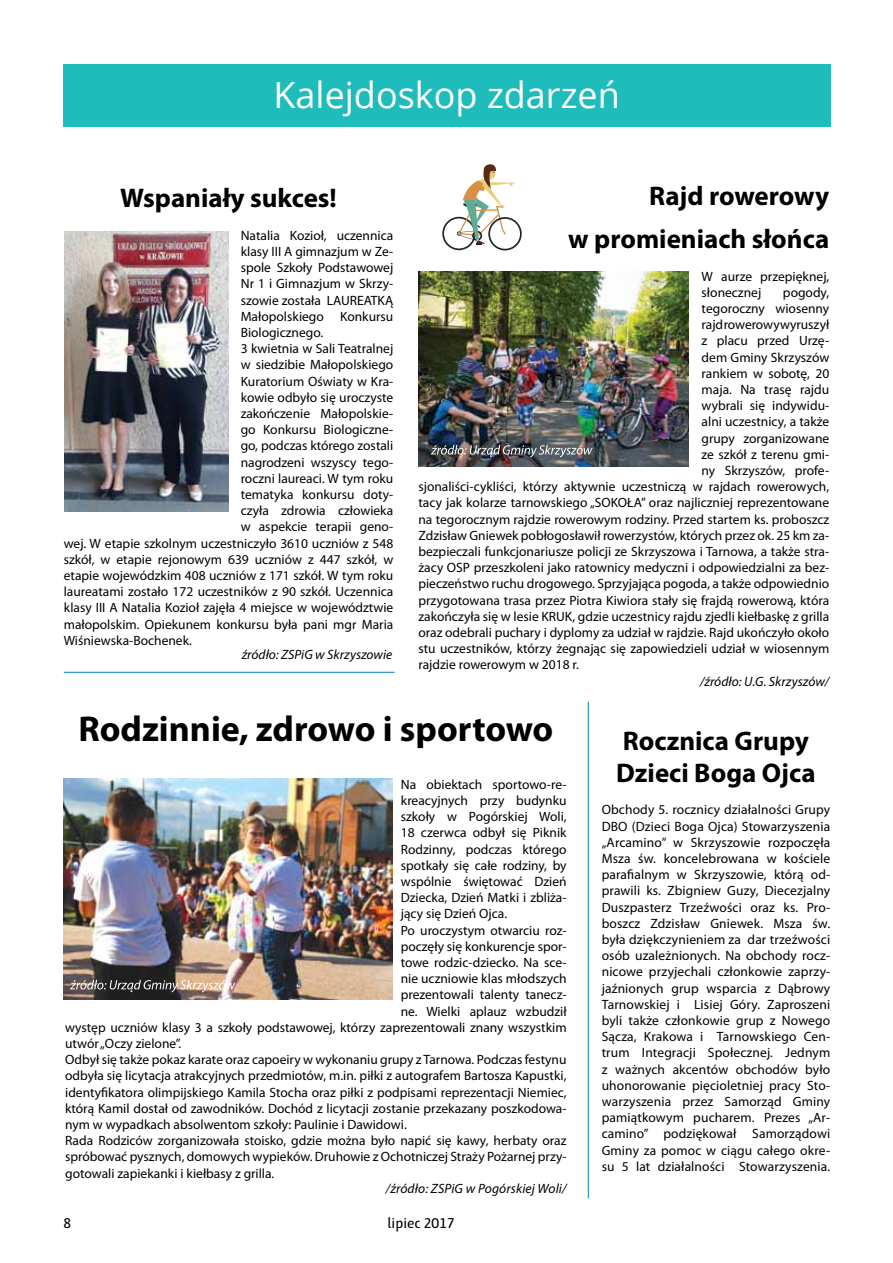
<style>
.page{position:relative;width:893px;height:1263px;background:#fff}
.page>*{position:absolute;margin:0;border:0;box-sizing:border-box;transform-origin:0 0}
.t1{font:700 36px "Myriad Pro";color:#000}
.t2{font:36px "Open Sans";color:#fff}
.t3{font:700 27px/32.4px "Myriad Pro";color:#000}
.t4{font:15px "Haptic Pro";color:#000}
.t5{font:13.5px/16.2px "Myriad Pro";color:#000;text-align:justify}
.t6{font:italic 13.5px "Myriad Pro";color:#000}
</style>
<div class="page">
<div style="left:64px;top:64px;width:767px;height:62px;background:#1fbcbc"></div>
<img style="left:65px;top:231px;width:164px;height:280px">
<hr style="left:64px;top:672px;width:331px;height:1px;background:#007dc5">
<svg style="left:442px;top:164px;width:80px;height:86px"></svg>
<img style="left:64px;top:778px;width:328px;height:221px">
<svg style="left:70px;top:980px;width:165px;height:12px"></svg>
<img style="left:418px;top:271px;width:271px;height:195px">
<img style="left:431px;top:445px;width:162px;height:12px">
<hr style="left:588px;top:702px;width:1px;height:496px;background:#007dc5">
<h1 class="t2" style="left:273px;top:70px;width:348px">Kalejdoskop zdarzeń</h1>
<h2 class="t3" style="left:568px;top:173px;width:262px;line-height:43.2px;text-align:right">Rajd rowerowy<br>w promieniach słońca</h2>
<p class="t5" style="left:702px;top:268px;width:129px">W aurze przepięknej, słonecznej</p>
<h2 class="t3" style="left:120px;top:181px;width:218px">Wspaniały sukces!</h2>
<p class="t5" style="left:241px;top:227px;width:154px">Natalia Kozioł, uczennica</p>
<p class="t5" style="left:241px;top:243px;width:154px">klasy III A gimnazjum w Ze-</p>
<p class="t5" style="left:241px;top:259px;width:154px">spole Szkoły Podstawowej</p>
<p class="t5" style="left:241px;top:275px;width:154px">Nr 1 i Gimnazjum w Skrzy-</p>
<p class="t5" style="left:241px;top:292px;width:154px">szowie została LAUREATKĄ</p>
<p class="t5" style="left:241px;top:308px;width:154px">Małopolskiego Konkursu</p>
<p class="t5" style="left:241px;top:324px;width:84px">Biologicznego.</p>
<p class="t5" style="left:241px;top:340px;width:154px">3 kwietnia w Sali Teatralnej</p>
<p class="t5" style="left:241px;top:356px;width:154px">w siedzibie Małopolskiego</p>
<p class="t5" style="left:241px;top:373px;width:154px">Kuratorium Oświaty w Kra-</p>
<p class="t5" style="left:241px;top:389px;width:154px">kowie odbyło się uroczyste</p>
<p class="t5" style="left:241px;top:405px;width:154px">zakończenie Małopolskie-</p>
<p class="t5" style="left:241px;top:421px;width:154px">go Konkursu Biologiczne-</p>
<p class="t5" style="left:241px;top:437px;width:154px">go, podczas którego zostali</p>
<p class="t5" style="left:241px;top:454px;width:154px">nagrodzeni wszyscy tego-</p>
<p class="t5" style="left:241px;top:470px;width:154px">roczni laureaci. W tym roku</p>
<p class="t5" style="left:241px;top:486px;width:154px">tematyka konkursu doty-</p>
<p class="t5" style="left:241px;top:502px;width:154px">czyła zdrowia człowieka</p>
<p class="t5" style="left:241px;top:518px;width:154px">w aspekcie terapii geno-</p>
<p class="t5" style="left:64px;top:535px;width:331px">wej. W etapie szkolnym uczestniczyło 3610 uczniów z 548</p>
<p class="t5" style="left:64px;top:551px;width:331px">szkół, w etapie rejonowym 639 uczniów z 447 szkół, w</p>
<p class="t5" style="left:64px;top:567px;width:331px">etapie wojewódzkim 408 uczniów z 171 szkół. W tym roku</p>
<p class="t5" style="left:64px;top:583px;width:331px">laureatami zostało 172 uczestników z 90 szkół. Uczennica</p>
<p class="t5" style="left:64px;top:599px;width:331px">klasy III A Natalia Kozioł zajęła 4 miejsce w województwie</p>
<p class="t5" style="left:64px;top:616px;width:331px">małopolskim. Opiekunem konkursu była pani mgr Maria</p>
<p class="t5" style="left:64px;top:632px;width:130px">Wiśniewska-Bochenek.</p>
<p class="t5" style="left:783px;top:284px;width:48px">pogody,</p>
<p class="t5" style="left:702px;top:300px;width:129px">tegoroczny wiosenny</p>
<p class="t5" style="left:702px;top:316px;width:129px">rajd rowerowy wyruszył</p>
<p class="t5" style="left:702px;top:332px;width:129px">z placu przed Urzę-</p>
<p class="t5" style="left:702px;top:349px;width:129px">dem Gminy Skrzyszów</p>
<p class="t5" style="left:702px;top:365px;width:129px">rankiem w sobotę, 20</p>
<p class="t5" style="left:702px;top:381px;width:129px">maja. Na trasę rajdu</p>
<p class="t5" style="left:702px;top:397px;width:129px">wybrali się indywidu-</p>
<p class="t5" style="left:702px;top:413px;width:129px">alni uczestnicy, a także</p>
<p class="t5" style="left:702px;top:430px;width:129px">grupy zorganizowane</p>
<p class="t5" style="left:702px;top:446px;width:129px">ze szkół z terenu gmi-</p>
<p class="t5" style="left:702px;top:462px;width:129px">ny Skrzyszów, profe-</p>
<p class="t5" style="left:418px;top:478px;width:412px">sjonaliści-cykliści, którzy aktywnie uczestniczą w rajdach rowerowych,</p>
<p class="t5" style="left:418px;top:494px;width:412px">tacy jak kolarze tarnowskiego „SOKOŁA” oraz najliczniej reprezentowane</p>
<p class="t5" style="left:418px;top:511px;width:412px">na tegorocznym rajdzie rowerowym rodziny. Przed startem ks. proboszcz</p>
<p class="t5" style="left:418px;top:527px;width:412px">Zdzisław Gniewek pobłogosławił rowerzystów, których przez ok. 25 km za-</p>
<p class="t5" style="left:418px;top:543px;width:412px">bezpieczali funkcjonariusze policji ze Skrzyszowa i Tarnowa, a także stra-</p>
<p class="t5" style="left:418px;top:559px;width:412px">żacy OSP przeszkoleni jako ratownicy medyczni i odpowiedzialni za bez-</p>
<p class="t5" style="left:418px;top:575px;width:412px">pieczeństwo ruchu drogowego. Sprzyjająca pogoda, a także odpowiednio</p>
<p class="t5" style="left:418px;top:592px;width:412px">przygotowana trasa przez Piotra Kiwiora stały się frajdą rowerową, która</p>
<p class="t5" style="left:418px;top:608px;width:412px">zakończyła się w lesie KRUK, gdzie uczestnicy rajdu zjedli kiełbaskę z grilla</p>
<p class="t5" style="left:418px;top:624px;width:412px">oraz odebrali puchary i dyplomy za udział w rajdzie. Rajd ukończyło około</p>
<p class="t5" style="left:418px;top:640px;width:412px">stu uczestników, którzy żegnając się zapowiedzieli udział w wiosennym</p>
<p class="t5" style="left:418px;top:656px;width:162px">rajdzie rowerowym w 2018 r.</p>
<p class="t6" style="left:700px;top:673px;width:131px">/źródło: U.G. Skrzyszów/</p>
<h1 class="t1" style="left:78px;top:706px;width:476px">Rodzinnie, zdrowo i sportowo</h1>
<p class="t5" style="left:401px;top:776px;width:167px">Na obiektach sportowo-re-</p>
<p class="t5" style="left:401px;top:792px;width:167px">kreacyjnych przy budynku</p>
<p class="t5" style="left:401px;top:808px;width:167px">szkoły w Pogórskiej Woli,</p>
<p class="t5" style="left:401px;top:824px;width:167px">18 czerwca odbył się Piknik</p>
<p class="t5" style="left:401px;top:841px;width:167px">Rodzinny, podczas którego</p>
<p class="t5" style="left:401px;top:857px;width:167px">spotkały się całe rodziny, by</p>
<p class="t5" style="left:401px;top:873px;width:167px">wspólnie świętować Dzień</p>
<p class="t5" style="left:401px;top:889px;width:167px">Dziecka, Dzień Matki i zbliża-</p>
<p class="t5" style="left:401px;top:905px;width:108px">jący się Dzień Ojca.</p>
<p class="t5" style="left:401px;top:922px;width:167px">Po uroczystym otwarciu roz-</p>
<p class="t5" style="left:401px;top:938px;width:167px">poczęły się konkurencje spor-</p>
<p class="t5" style="left:401px;top:954px;width:167px">towe rodzic-dziecko. Na sce-</p>
<p class="t5" style="left:401px;top:970px;width:167px">nie uczniowie klas młodszych</p>
<p class="t5" style="left:401px;top:986px;width:167px">prezentowali talenty tanecz-</p>
<p class="t5" style="left:401px;top:1003px;width:167px">ne. Wielki aplauz wzbudził</p>
<p class="t5" style="left:65px;top:1019px;width:503px">występ uczniów klasy 3 a szkoły podstawowej, którzy zaprezentowali znany wszystkim</p>
<p class="t5" style="left:65px;top:1035px;width:118px">utwór „Oczy zielone”.</p>
<p class="t5" style="left:65px;top:1051px;width:503px">Odbył się także pokaz karate oraz capoeiry w wykonaniu grupy z Tarnowa. Podczas festynu</p>
<p class="t5" style="left:65px;top:1067px;width:503px">odbyła się licytacja atrakcyjnych przedmiotów, m.in. piłki z autografem Bartosza Kapustki,</p>
<p class="t5" style="left:65px;top:1084px;width:503px">identyfikatora olimpijskiego Kamila Stocha oraz piłki z podpisami reprezentacji Niemiec,</p>
<p class="t5" style="left:65px;top:1100px;width:503px">którą Kamil dostał od zawodników. Dochód z licytacji zostanie przekazany poszkodowa-</p>
<p class="t5" style="left:65px;top:1116px;width:343px">nym w wypadkach absolwentom szkoły: Paulinie i Dawidowi.</p>
<p class="t5" style="left:65px;top:1132px;width:503px">Rada Rodziców zorganizowała stoisko, gdzie można było napić się kawy, herbaty oraz</p>
<p class="t5" style="left:65px;top:1148px;width:503px">spróbować pysznych, domowych wypieków. Druhowie z Ochotniczej Straży Pożarnej przy-</p>
<p class="t5" style="left:65px;top:1165px;width:211px">gotowali zapiekanki i kiełbasy z grilla.</p>
<p class="t6" style="left:386px;top:1180px;width:182px">/źródło: ZSPiG w Pogórskiej Woli/</p>
<p class="t6" style="left:242px;top:646px;width:152px">źródło: ZSPiG w Skrzyszowie</p>
<h2 class="t3" style="left:616px;top:723px;width:201px">Rocznica Grupy<br>Dzieci Boga Ojca</h2>
<p class="t5" style="left:602px;top:801px;width:230px">Obchody 5. rocznicy działalności Grupy DBO (Dzieci Boga Ojca) Stowarzyszenia „Arcamino” w Skrzyszowie rozpoczęła Msza św. koncelebrowana w kościele parafialnym w Skrzyszowie, którą od&shy;prawili ks. Zbigniew Guzy, Diecezjalny Duszpasterz Trzeźwości oraz ks. Pro&shy;boszcz Zdzisław Gniewek. Msza św. była dziękczynieniem za dar trzeźwości osób uzależnionych. Na obchody rocz&shy;nicowe przyjechali członkowie zaprzy&shy;jaźnionych grup wsparcia z Dąbrowy Tarnowskiej i Lisiej Góry. Zaproszeni byli także członkowie grup z Nowego Sącza, Krakowa i Tarnowskiego Cen&shy;trum Integracji Społecznej. Jednym z ważnych akcentów obchodów było uhonorowanie pięcioletniej pracy Sto&shy;warzyszenia przez Samorząd Gminy pamiątkowym pucharem. Prezes „Ar&shy;camino” podziękował Samorządowi Gminy za pomoc w ciągu całego okre&shy;su 5 lat działalności Stowarzyszenia.</p>
<p class="t4" style="left:64px;top:1214px;width:9px">8</p>
<p class="t4" style="left:388px;top:1214px;width:69px">lipiec 2017</p>
</div>
